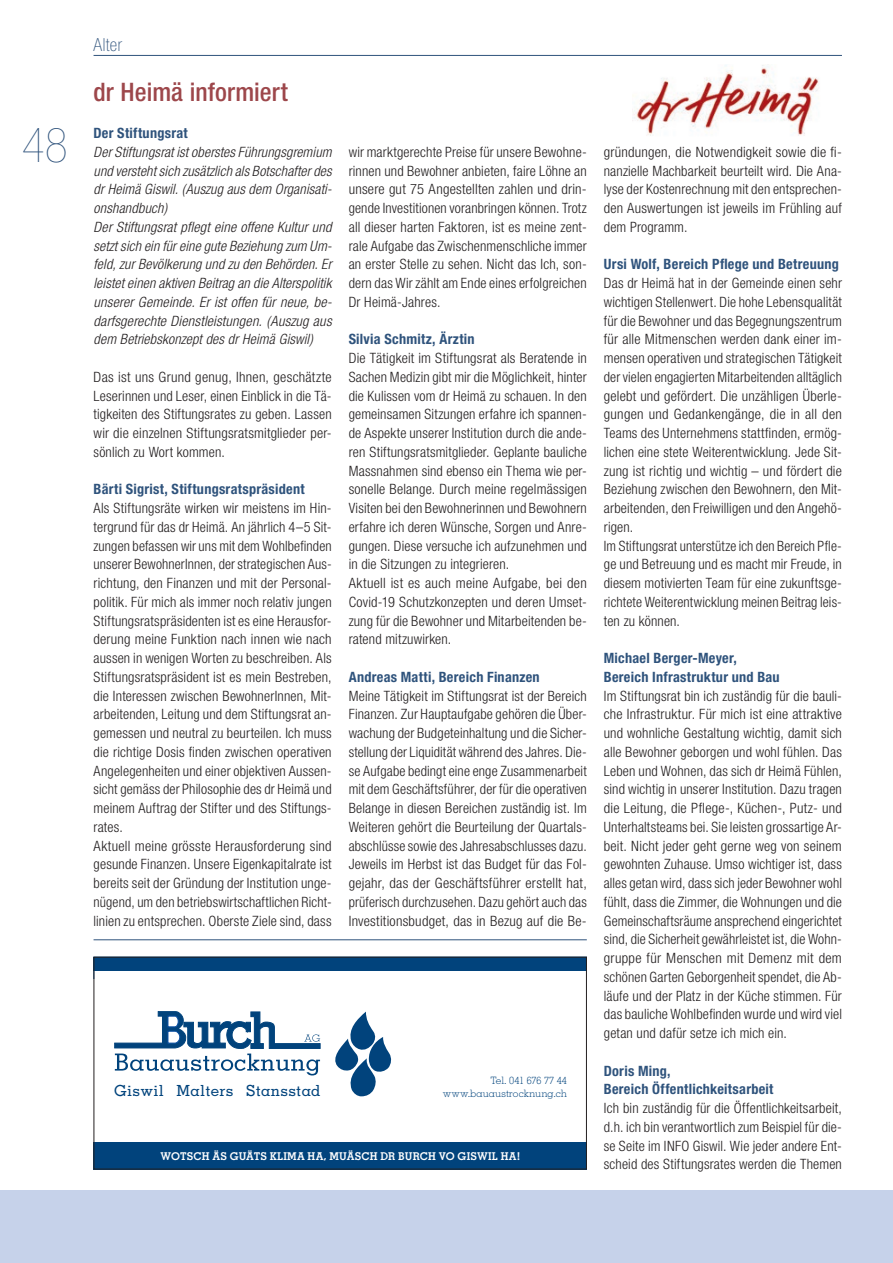
<style>
.page{position:relative;width:893px;height:1263px;background:#fff}
.page>*{position:absolute;margin:0;border:0;box-sizing:border-box;transform-origin:0 0}
.t1{font:900 condensed 48px "Helvetica Neue";color:#2f537c}
.t2{font:500 condensed 25.5px "Helvetica Neue";letter-spacing:.005em;color:#9d474b}
.t3{font:100 condensed 18px "Helvetica Neue";letter-spacing:.025em;color:#2f537c}
.t4{font:500 15.3px "Memphis";letter-spacing:.02em;color:#01437c}
.t5{font:300 condensed 14.25px/18.8px "Helvetica Neue";letter-spacing:.01em;color:#231f20;text-align:justify}
.t6{font:italic 300 condensed 14.25px/18.8px "Helvetica Neue";letter-spacing:.015em;color:#231f20}
.t7{font:700 condensed 14.25px/18.8px "Helvetica Neue";letter-spacing:.02em;color:#2f537c}
.t8{font:700 10.8px "Memphis";letter-spacing:.01em;color:#fff}
.t9{font:300 10.2px "Memphis";letter-spacing:.005em;color:#01437c}
.t10{font:300 10.2px "Memphis";letter-spacing:-.015em;color:#01437c}
</style>
<div class="page">
<div style="left:0;top:1191px;width:893px;height:72px;background:#c6d2ea"></div>
<hr style="left:94px;top:55px;width:748px;height:1px;background:#2f537c">
<svg style="left:96px;top:970px;width:489px;height:1px"></svg>
<div style="left:94px;top:957px;width:493px;height:13px;background:#01437c"></div>
<div style="left:94px;top:1142px;width:493px;height:27px;background:#01437c"></div>
<svg style="left:114px;top:1011px;width:278px;height:86px"></svg>
<div style="left:94px;top:957px;width:493px;height:212px;border:1px solid #231f20"></div>
<hr style="left:94px;top:939px;width:493px;height:1px;background:#2f537c">
<img style="left:632px;top:65px;width:187px;height:71px">
<h1 class="t1" style="left:22px;top:119px;width:48px">48</h1>
<p class="t3" style="left:94px;top:35px;width:30px">Alter</p>
<h2 class="t2" style="left:94px;top:76px;width:196px">dr Heimä informiert</h2>
<p class="t7" style="left:94px;top:123px;width:96px">Der Stiftungsrat</p>
<p class="t6" style="left:94px;top:142px;width:240px">Der Stiftungsrat ist oberstes Führungsgremium und versteht sich zusätzlich als Botschafter des dr Heimä Giswil. (Auszug aus dem Organisati&shy;onshandbuch)<br>Der Stiftungsrat pflegt eine offene Kultur und setzt sich ein für eine gute Beziehung zum Um&shy;feld, zur Bevölkerung und zu den Behörden. Er leistet einen aktiven Beitrag an die Alterspolitik unserer Gemeinde. Er ist offen für neue, be&shy;darfsgerechte Dienstleistungen. (Auszug aus dem Betriebskonzept des dr Heimä Giswil)</p>
<p class="t5" style="left:94px;top:367px;width:240px">Das ist uns Grund genug, Ihnen, geschätzte Leserinnen und Leser, einen Einblick in die Tä&shy;tigkeiten des Stiftungsrates zu geben. Lassen wir die einzelnen Stiftungsratsmitglieder per&shy;sönlich zu Wort kommen.</p>
<p class="t7" style="left:94px;top:480px;width:213px">Bärti Sigrist, Stiftungsratspräsident</p>
<p class="t5" style="left:94px;top:499px;width:240px;text-align:left">Als Stiftungsräte wirken wir meistens im Hin&shy;tergrund für das dr Heimä. An jährlich 4–5 Sit&shy;zungen befassen wir uns mit dem Wohlbefinden unserer BewohnerInnen, der strategischen Aus&shy;richtung, den Finanzen und mit der Personal&shy;politik. Für mich als immer noch relativ jungen Stiftungsratspräsidenten ist es eine Herausfor&shy;derung meine Funktion nach innen wie nach aussen in wenigen Worten zu beschreiben. Als Stiftungsratspräsident ist es mein Bestreben, die Interessen zwischen BewohnerInnen, Mit&shy;arbeitenden, Leitung und dem Stiftungsrat an&shy;gemessen und neutral zu beurteilen. Ich muss die richtige Dosis finden zwischen operativen Angelegenheiten und einer objektiven Aussen&shy;sicht gemäss der Philosophie des dr Heimä und meinem Auftrag der Stifter und des Stiftungs&shy;rates.<br>Aktuell meine grösste Herausforderung sind gesunde Finanzen. Unsere Eigenkapitalrate ist bereits seit der Gründung der Institution unge&shy;nügend, um den betriebswirtschaftlichen Richt&shy;linien zu entsprechen. Oberste Ziele sind, dass</p>
<p class="t5" style="left:349px;top:142px;width:240px">wir marktgerechte Preise für unsere Bewohne&shy;rinnen und Bewohner anbieten, faire Löhne an unsere gut 75 Angestellten zahlen und drin&shy;gende Investitionen voranbringen können. Trotz all dieser harten Faktoren, ist es meine zent&shy;rale Aufgabe das Zwischenmenschliche immer an erster Stelle zu sehen. Nicht das Ich, son&shy;dern das Wir zählt am Ende eines erfolgreichen Dr Heimä-Jahres.</p>
<p class="t7" style="left:349px;top:330px;width:127px">Silvia Schmitz, Ärztin</p>
<p class="t5" style="left:349px;top:349px;width:240px;text-align:left">Die Tätigkeit im Stiftungsrat als Beratende in Sachen Medizin gibt mir die Möglichkeit, hinter die Kulissen vom dr Heimä zu schauen. In den gemeinsamen Sitzungen erfahre ich spannen&shy;de Aspekte unserer Institution durch die ande&shy;ren Stiftungsratsmitglieder. Geplante bauliche Massnahmen sind ebenso ein Thema wie per&shy;sonelle Belange. Durch meine regelmässigen Visiten bei den Bewohnerinnen und Bewohnern erfahre ich deren Wünsche, Sorgen und Anre&shy;gungen. Diese versuche ich aufzunehmen und in die Sitzungen zu integrieren.<br>Aktuell ist es auch meine Aufgabe, bei den Covid-19 Schutzkonzepten und deren Umset&shy;zung für die Bewohner und Mitarbeitenden be&shy;ratend mitzuwirken.</p>
<p class="t7" style="left:349px;top:667px;width:192px">Andreas Matti, Bereich Finanzen</p>
<p class="t5" style="left:349px;top:686px;width:240px">Meine Tätigkeit im Stiftungsrat ist der Bereich Finanzen. Zur Hauptaufgabe gehören die Über&shy;wachung der Budgeteinhaltung und die Sicher&shy;stellung der Liquidität während des Jahres. Die&shy;se Aufgabe bedingt eine enge Zusammenarbeit mit dem Geschäftsführer, der für die operativen Belange in diesen Bereichen zuständig ist. Im Weiteren gehört die Beurteilung der Quartals&shy;abschlüsse sowie des Jahresabschlusses dazu.<br>Jeweils im Herbst ist das Budget für das Fol&shy;gejahr, das der Geschäftsführer erstellt hat, prüferisch durchzusehen. Dazu gehört auch das Investitionsbudget, das in Bezug auf die Be-</p>
<p class="t9" style="left:446px;top:1069px;width:126px">www.bauaustrocknung.ch</p>
<p class="t10" style="left:491px;top:1092px;width:78px">Tel. 041 676 77 44</p>
<p class="t10" style="left:491px;top:1074px;width:78px">Tel. 041 676 77 44</p>
<p class="t4" style="left:114px;top:1081px;width:208px">Giswil Malters Stansstad</p>
<p class="t9" style="left:443px;top:1087px;width:126px">www.bauaustrocknung.ch</p>
<p class="t8" style="left:161px;top:1149px;width:361px">WOTSCH ÄS GUÄTS KLIMA HA, MUÄSCH DR BURCH VO GISWIL HA!</p>
<p class="t5" style="left:604px;top:142px;width:240px">gründungen, die Notwendigkeit sowie die fi&shy;nanzielle Machbarkeit beurteilt wird. Die Ana&shy;lyse der Kostenrechnung mit den entsprechen&shy;den Auswertungen ist jeweils im Frühling auf dem Programm.</p>
<p class="t7" style="left:604px;top:255px;width:237px">Ursi Wolf, Bereich Pflege und Betreuung</p>
<p class="t5" style="left:604px;top:274px;width:240px;text-align:left">Das dr Heimä hat in der Gemeinde einen sehr wichtigen Stellenwert. Die hohe Lebensqualität für die Bewohner und das Begegnungszentrum für alle Mitmenschen werden dank einer im&shy;mensen operativen und strategischen Tätigkeit der vielen engagierten Mitarbeitenden alltäglich gelebt und gefördert. Die unzähligen Überle&shy;gungen und Gedankengänge, die in all den Teams des Unternehmens stattfinden, ermög&shy;lichen eine stete Weiterentwicklung. Jede Sit&shy;zung ist richtig und wichtig – und fördert die Beziehung zwischen den Bewohnern, den Mit&shy;arbeitenden, den Freiwilligen und den Angehö&shy;rigen.<br>Im Stiftungsrat unterstütze ich den Bereich Pfle&shy;ge und Betreuung und es macht mir Freude, in diesem motivierten Team für eine zukunftsge&shy;richtete Weiterentwicklung meinen Beitrag leis&shy;ten zu können.</p>
<p class="t7" style="left:604px;top:648px;width:177px">Michael Berger-Meyer,<br>Bereich Infrastruktur und Bau</p>
<p class="t5" style="left:604px;top:686px;width:240px">Im Stiftungsrat bin ich zuständig für die bauli&shy;che Infrastruktur. Für mich ist eine attraktive und wohnliche Gestaltung wichtig, damit sich alle Bewohner geborgen und wohl fühlen. Das Leben und Wohnen, das sich dr Heimä Fühlen, sind wichtig in unserer Institution. Dazu tragen die Leitung, die Pflege-, Küchen-, Putz- und Unterhaltsteams bei. Sie leisten grossartige Ar&shy;beit. Nicht jeder geht gerne weg von seinem gewohnten Zuhause. Umso wichtiger ist, dass alles getan wird, dass sich jeder Bewohner wohl fühlt, dass die Zimmer, die Wohnungen und die Gemeinschaftsräume ansprechend eingerichtet sind, die Sicherheit gewährleistet ist, die Wohn&shy;gruppe für Menschen mit Demenz mit dem schönen Garten Geborgenheit spendet, die Ab&shy;läufe und der Platz in der Küche stimmen. Für das bauliche Wohlbefinden wurde und wird viel getan und dafür setze ich mich ein.</p>
<p class="t7" style="left:604px;top:1061px;width:171px">Doris Ming,<br>Bereich Öffentlichkeitsarbeit</p>
<p class="t5" style="left:604px;top:1099px;width:240px">Ich bin zuständig für die Öffentlichkeitsarbeit, d.h. ich bin verantwortlich zum Beispiel für die&shy;se Seite im INFO Giswil. Wie jeder andere Ent&shy;scheid des Stiftungsrates werden die Themen</p>
</div>
